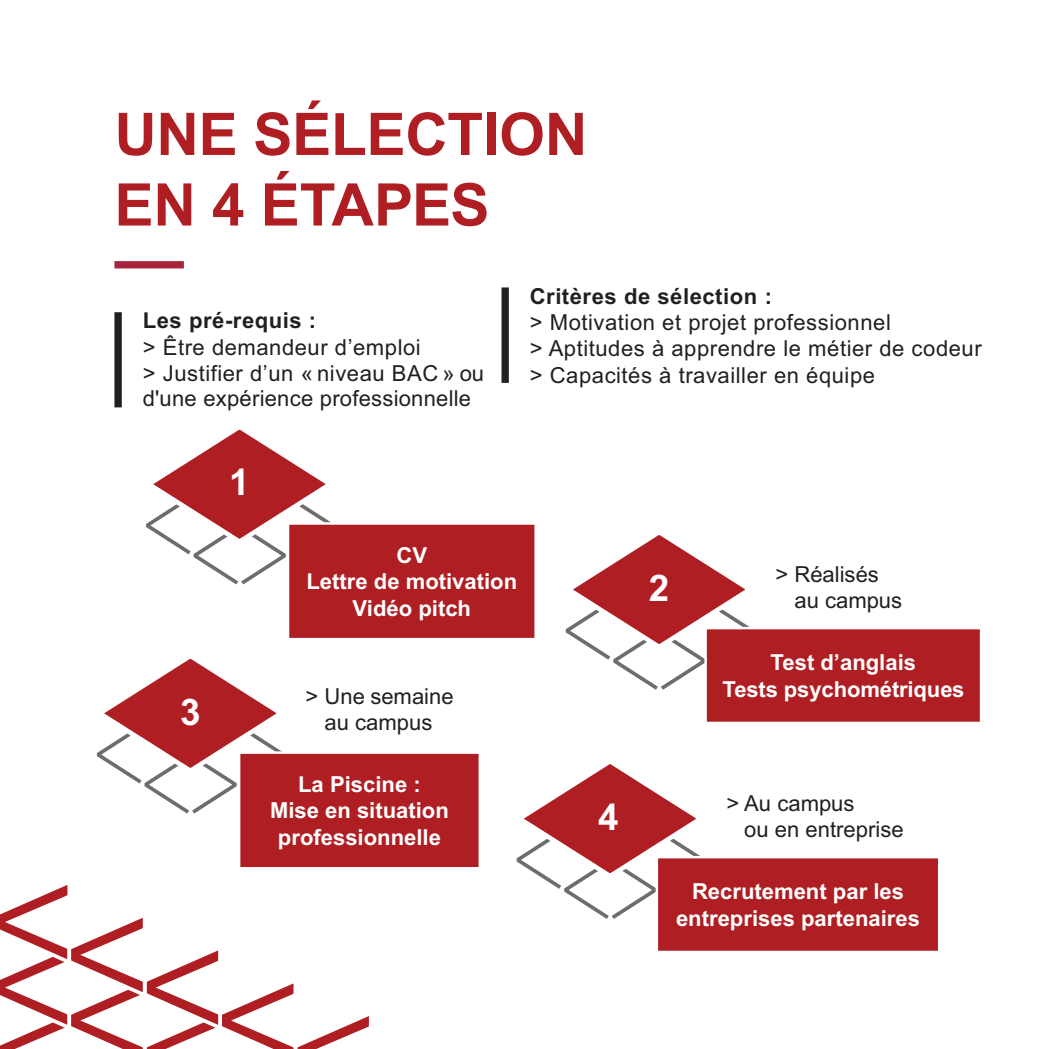
<style>
.page{position:relative;width:1049px;height:1049px;background:#fff}
.page>*{position:absolute;margin:0;border:0;box-sizing:border-box;transform-origin:0 0}
.t1{font:700 58.75px/70.5px "Arial";letter-spacing:-.005em;color:#af1e22}
.t2{font:700 36.75px "Arial";color:#fff}
.t3{font:22px/25.8px "Arial";letter-spacing:.025em;color:#231f20}
.t4{font:700 22px/26.5px "Arial";color:#fff;text-align:center}
.t5{font:22px/26.5px "Arial";color:#231f20}
.t6{font:700 22px "Arial";letter-spacing:.025em;color:#231f20}
</style>
<div class="page">
<svg style="left:97px;top:659px;width:184px;height:155px"></svg>
<svg style="left:565px;top:535px;width:185px;height:155px"></svg>
<svg style="left:516px;top:764px;width:184px;height:155px"></svg>
<div style="left:114px;top:261px;width:70px;height:7px;background:#a6253c"></div>
<div style="left:114px;top:312px;width:8px;height:95px;background:#231f20"></div>
<div style="left:501px;top:287px;width:8px;height:96px;background:#231f20"></div>
<div style="left:706px;top:628px;width:275px;height:95px;background:#af1e22"></div>
<div style="left:704px;top:627px;width:278px;height:97px;border:2px solid #fff"></div>
<svg style="left:146px;top:429px;width:185px;height:156px"></svg>
<div style="left:288px;top:523px;width:248px;height:116px;background:#af1e22"></div>
<div style="left:287px;top:522px;width:250px;height:118px;border:2px solid #fff"></div>
<div style="left:657px;top:857px;width:282px;height:95px;background:#af1e22"></div>
<div style="left:656px;top:856px;width:284px;height:97px;border:2px solid #fff"></div>
<div style="left:239px;top:753px;width:241px;height:115px;background:#af1e22"></div>
<div style="left:238px;top:751px;width:243px;height:118px;border:2px solid #fff"></div>
<svg style="left:0;top:885px;width:369px;height:164px"></svg>
<h1 class="t1" style="left:114px;top:100px;width:474px">UNE SÉLECTION<br>EN 4 ÉTAPES</h1>
<p class="t6" style="left:143px;top:305px;width:175px">Les pré-requis :</p>
<p class="t3" style="left:143px;top:334px;width:343px">&gt; Être demandeur d’emploi<br>&gt; Justifier d’un « niveau BAC » ou d'une expérience professionnelle</p>
<p class="t6" style="left:530px;top:280px;width:244px">Critères de sélection :</p>
<p class="t3" style="left:530px;top:309px;width:453px;line-height:26.5px">&gt; Motivation et projet professionnel<br>&gt; Aptitudes à apprendre le métier de codeur &gt; Capacités à travailler en équipe</p>
<h2 class="t2" style="left:180px;top:686px;width:22px">3</h2>
<h2 class="t2" style="left:229px;top:456px;width:22px">1</h2>
<p class="t4" style="left:306px;top:542px;width:212px">CV<br>Lettre de motivation<br>Vidéo pitch</p>
<p class="t5" style="left:306px;top:683px;width:150px;text-align:center">&gt; Une semaine au campus</p>
<p class="t4" style="left:270px;top:771px;width:180px">La Piscine :<br>Mise en situation professionnelle</p>
<h2 class="t2" style="left:649px;top:562px;width:22px">2</h2>
<p class="t5" style="left:794px;top:561px;width:109px;text-indent:-19px">&gt; Réalisés au campus</p>
<p class="t4" style="left:722px;top:649px;width:243px">Test d’anglais<br>Tests psychométriques</p>
<h2 class="t2" style="left:598px;top:791px;width:22px">4</h2>
<p class="t5" style="left:744px;top:790px;width:161px;text-indent:-18px">&gt; Au campus<br>ou en entreprise</p>
<p class="t4" style="left:676px;top:878px;width:245px">Recrutement par les entreprises partenaires</p>
</div>
